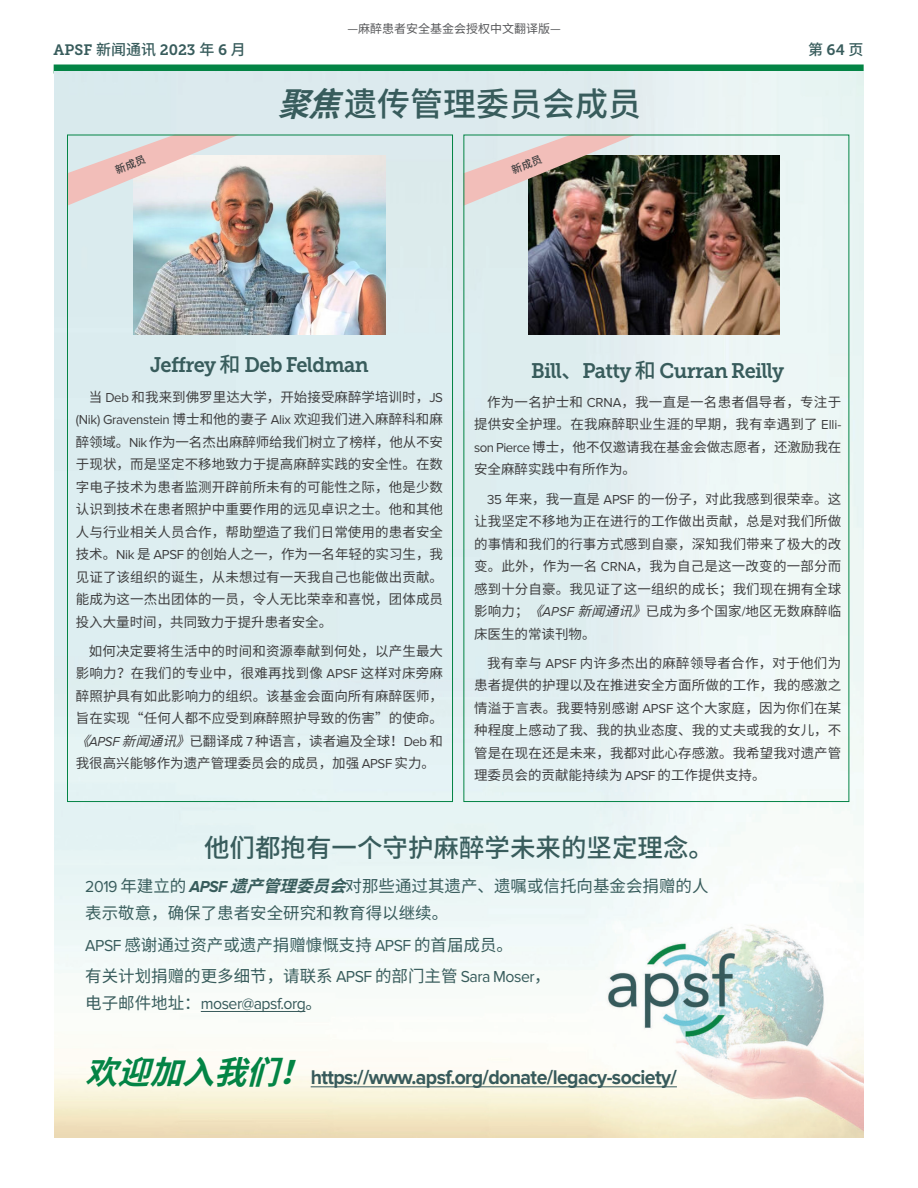
<style>
.page{position:relative;width:918px;height:1188px;background:#fff}
.page>*{position:absolute;margin:0;border:0;box-sizing:border-box;transform-origin:0 0}
.t1{font:500 33px "Source Han Sans CN";color:#385c5c}
.t2{font:500 25.5px "Source Han Sans CN";color:#385c5c}
.t3{font:21px "Museo Slab 700";letter-spacing:-.03em;color:#385c5c;scale:.95 1}
.t4{font:700 20.55px "Proxima Nova";letter-spacing:-.03em;color:#375a5b;scale:.95 1}
.t5{font:16.5px/27px "Source Han Sans CN";color:#385c5c}
.t6{font:16.5px "Proxima Nova";letter-spacing:-.03em;color:#375a5b;scale:.96 1}
.t7{font:15px "Museo Slab 700";color:#385c5c}
.t8{font:500 15px "Source Han Sans CN";color:#385c5c}
.t9{font:13.5px/22.5px "Source Han Sans CN";color:#3e3e3f;text-align:justify}
.t10{font:13.5px "Proxima Nova";letter-spacing:-.025em;color:#3e3e3f}
.t11{font:12px "Source Han Sans CN";color:#57585a}
.s1{font-family:"Source Han Sans CN";font-weight:500}
.s2{font-family:"Museo Slab 700";font-weight:400}
.s3{font-weight:700;font-style:italic}
.s4{font-family:"Proxima Nova"}
.s5{font-family:"Source Han Sans CN"}
.s6{font-style:italic}
.s7{font-family:"Proxima Nova";font-style:italic}
.s8{font-family:"Proxima Nova";font-weight:700;font-style:italic}
.s9{font-family:"Source Han Sans CN";color:#385c5c}
.s10{font-family:"Source Han Sans CN";font-style:italic;font-size:32.25px;color:#038445}
</style>
<div class="page">
<div style="left:54px;top:64px;width:810px;height:10px;background:#038445"></div>
<img style="left:54px;top:71px;width:809px;height:750px">
<svg style="left:54px;top:821px;width:810px;height:317px;fill:#f4f8f6"></svg>
<hr style="left:201px;top:1011px;width:104px;height:1px;background:#375a5b">
<hr style="left:311px;top:1087px;width:366px;height:1px;background:#375a5b">
<img style="left:133px;top:155px;width:252px;height:179px">
<img style="left:528px;top:155px;width:251px;height:179px">
<svg style="left:67px;top:135px;width:172px;height:71px;background:#e4d6d3"></svg>
<svg style="left:463px;top:135px;width:172px;height:71px;background:#aa9d96"></svg>
<p class="t11" style="left:347px;top:21px;width:215px">—麻醉患者安全基金会授权中文翻译版—</p>
<p class="t7" style="left:54px;top:41px;width:194px">APSF <span class="s1">新闻通讯</span> 2023 <span class="s1">年</span> 6 <span class="s1">月</span></p>
<p class="t8" style="left:808px;top:41px;width:57px">第 <span class="s2">64</span> 页</p>
<h1 class="t1" style="left:278px;top:86px;width:365px"><span class="s3">聚焦</span>遗传管理委员会成员</h1>
<h3 class="t3" style="left:150px;top:353px;width:231px">Jeffrey <span class="s1">和</span> Deb Feldman</h3>
<p class="t9" style="left:89px;top:386px;width:356px">当 <span class="s4">Deb</span> 和我来到佛罗里达大学，开始接受麻醉学培训时，<span class="s4">JS</span></p>
<p class="t10" style="left:76px;top:412px;width:369px">(Nik) Gravenstein <span class="s5">博士和他的妻子</span> Alix <span class="s5">欢迎我们进入麻醉科和麻</span></p>
<p class="t9" style="left:76px;top:431px;width:369px">醉领域。<span class="s4">Nik</span> 作为一名杰出麻醉师给我们树立了榜样，他从不安于现状，而是坚定不移地致力于提高麻醉实践的安全性。在数字电子技术为患者监测开辟前所未有的可能性之际，他是少数认识到技术在患者照护中重要作用的远见卓识之士。他和其他人与行业相关人员合作，帮助塑造了我们日常使用的患者安全技术。<span class="s4">Nik</span> 是 <span class="s4">APSF</span> 的创始人之一，作为一名年轻的实习生，我见证了该组织的诞生，从未想过有一天我自己也能做出贡献。能成为这一杰出团体的一员，令人无比荣幸和喜悦，团体成员投入大量时间，共同致力于提升患者安全。</p>
<p class="t9" style="left:76px;top:640px;width:369px;text-indent:13px">如何决定要将生活中的时间和资源奉献到何处，以产生最大影响力？在我们的专业中，很难再找到像 <span class="s4">APSF</span> 这样对床旁麻醉照护具有如此影响力的组织。该基金会面向所有麻醉医师，旨在实现“任何人都不应受到麻醉照护导致的伤害”的使命。<span class="s6">《</span><span class="s7">APSF</span> <span class="s6">新闻通讯》</span>已翻译成 <span class="s4">7</span> 种语言，读者遍及全球！<span class="s4">Deb</span> 和我很高兴能够作为遗产管理委员会的成员，加强 <span class="s4">APSF</span> 实力。</p>
<h3 class="t3" style="left:531px;top:358px;width:268px">Bill<span class="s1">、</span>Patty <span class="s1">和</span> Curran Reilly</h3>
<p class="t9" style="left:474px;top:391px;width:369px;text-indent:13px">作为一名护士和 <span class="s4">CRNA</span>，我一直是一名患者倡导者，专注于提供安全护理。在我麻醉职业生涯的早期，我有幸遇到了 <span class="s4">Elli&shy;son Pierce</span> 博士，他不仅邀请我在基金会做志愿者，还激励我在安全麻醉实践中有所作为。</p>
<p class="t9" style="left:474px;top:488px;width:369px;text-indent:13px"><span class="s4">35</span> 年来，我一直是 <span class="s4">APSF</span> 的一份子，对此我感到很荣幸。这让我坚定不移地为正在进行的工作做出贡献，总是对我们所做的事情和我们的行事方式感到自豪，深知我们带来了极大的改变。此外，作为一名 <span class="s4">CRNA</span>，我为自己是这一改变的一部分而感到十分自豪。我见证了这一组织的成长；我们现在拥有全球影响力；<span class="s6">《</span><span class="s7">APSF</span> <span class="s6">新闻通讯》</span>已成为多个国家<span class="s4">/</span>地区无数麻醉临床医生的常读刊物。</p>
<p class="t9" style="left:474px;top:652px;width:369px;text-indent:13px">我有幸与 <span class="s4">APSF</span> 内许多杰出的麻醉领导者合作，对于他们为患者提供的护理以及在推进安全方面所做的工作，我的感激之情溢于言表。我要特别感谢 <span class="s4">APSF</span> 这个大家庭，因为你们在某种程度上感动了我、我的执业态度、我的丈夫或我的女儿，不管是在现在还是未来，我都对此心存感激。我希望我对遗产管理委员会的贡献能持续为 <span class="s4">APSF</span> 的工作提供支持。</p>
<h2 class="t2" style="left:204px;top:834px;width:511px">他们都抱有一个守护麻醉学未来的坚定理念。</h2>
<p class="t5" style="left:85px;top:873px;width:625px"><span class="s4">2019</span> 年建立的 <span class="s8">APSF</span> <span class="s3">遗产管理委员会</span>对那些通过其遗产、遗嘱或信托向基金会捐赠的人表示敬意，确保了患者安全研究和教育得以继续。</p>
<p class="t5" style="left:85px;top:929px;width:467px;line-height:31.5px"><span class="s4">APSF</span> 感谢通过资产或遗产捐赠慷慨支持 <span class="s4">APSF</span> 的首届成员。<br>有关计划捐赠的更多细节，请联系 <span class="s4">APSF</span> 的部门主管 <span class="s4">Sara Moser</span>，</p>
<p class="t6" style="left:85px;top:994px;width:248px"><span class="s9">电子邮件地址：</span>moser@apsf.org<span class="s5">。</span></p>
<h3 class="t4" style="left:85px;top:1065px;width:624px"><span class="s10">欢迎加入我们！</span>https://www.apsf.org/donate/legacy-society/</h3>
</div>
